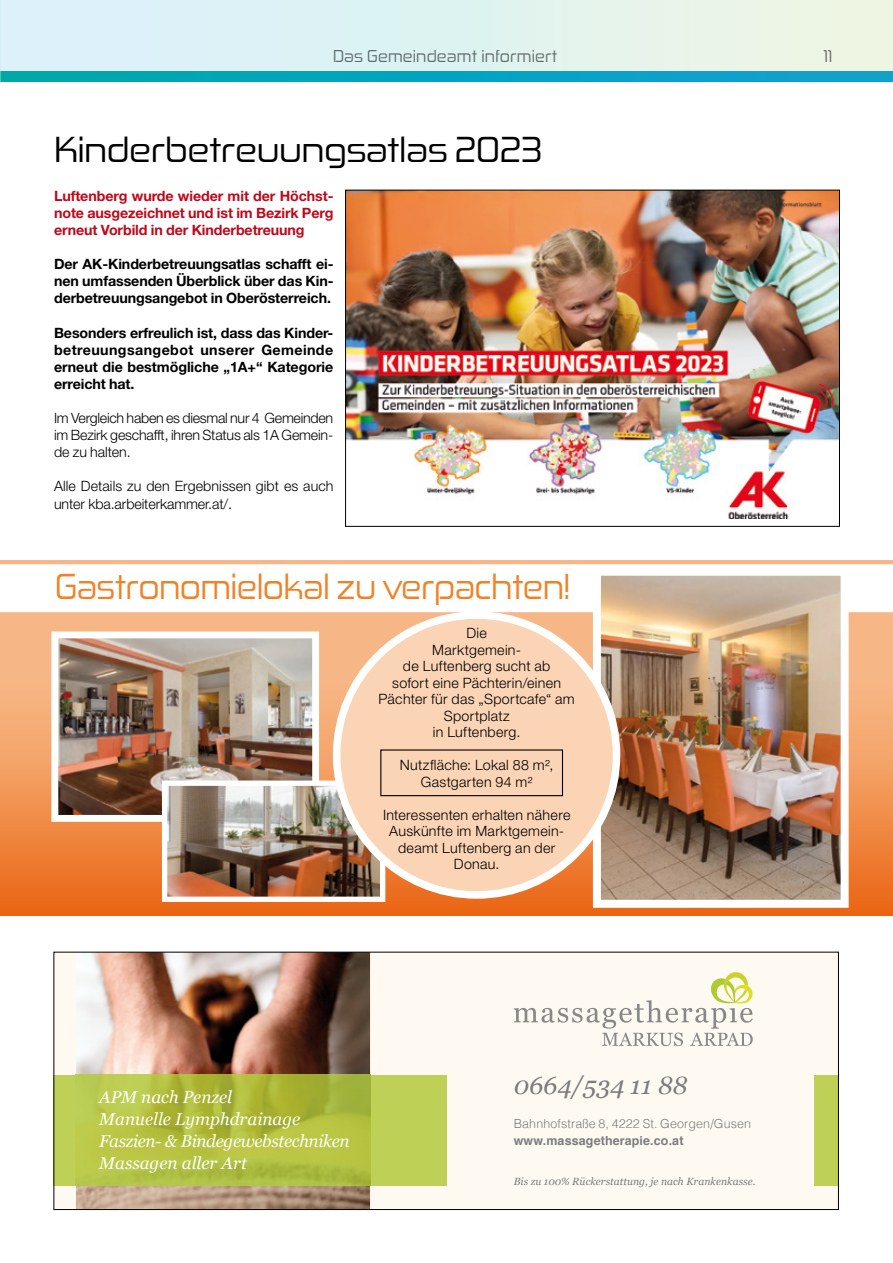
<style>
.page{position:relative;width:893px;height:1263px;background:#fff}
.page>*{position:absolute;margin:0;border:0;box-sizing:border-box;transform-origin:0 0}
.t1{font:34.5px "Zekton Rg";letter-spacing:-.015em;color:#ef8329}
.t2{font:34.5px "Zekton Rg";letter-spacing:-.015em;color:#000;scale:1.08 1}
.t3{font:italic 24.9px "Georgia";color:#7b7c7e}
.t4{font:italic 17.1px/21.9px "Georgia";color:#fff}
.t5{font:16.5px "Zekton Rg";letter-spacing:.01em;color:#707172}
.t6{font:300 14.25px/16.5px "Helvetica Neue LT Pro";letter-spacing:.02em;color:#000;text-align:center}
.t7{font:700 14.25px/17.1px "Helvetica Neue LT Pro";letter-spacing:-.005em;color:#000;text-align:justify}
.t8{font:700 14.25px/17.1px "Helvetica Neue LT Pro";letter-spacing:-.005em;color:#bc091b;text-align:justify}
.t9{font:300 12.45px "Helvetica";letter-spacing:.01em;color:#7b7c7e}
.t10{font:700 12.45px "Helvetica";letter-spacing:.01em;color:#7b7c7e}
.t11{font:italic 10.5px "Georgia";color:#7b7c7e}
</style>
<div class="page">
<svg style="left:1px;top:0;width:892px;height:81px;background:#c6e9e9"></svg>
<svg style="left:0;top:560px;width:893px;height:356px;background:#f19658"></svg>
<img style="left:59px;top:639px;width:252px;height:175px">
<div style="left:51px;top:631px;width:268px;height:191px;border:7px solid #fff"></div>
<svg style="left:0;top:564px;width:893px;height:48px"></svg>
<img style="left:159px;top:778px;width:229px;height:127px">
<img style="left:589px;top:564px;width:264px;height:348px">
<div style="left:337px;top:615px;width:279px;height:280px;background:#fbd4b5;border-radius:50%"></div>
<div style="left:333px;top:611px;width:287px;height:288px;border:8px solid #fff;border-radius:50%"></div>
<div style="left:380px;top:749px;width:183px;height:47px;border:1px solid #000"></div>
<img style="left:347px;top:192px;width:491px;height:327px">
<div style="left:54px;top:952px;width:784px;height:257px;background:#fffaf1"></div>
<svg style="left:514px;top:972px;width:239px;height:74px"></svg>
<img style="left:76px;top:954px;width:294px;height:254px">
<div style="left:370px;top:1075px;width:76px;height:110px;background:#bed156"></div>
<div style="left:54px;top:1075px;width:22px;height:110px;background:#bed156"></div>
<img style="left:76px;top:1075px;width:294px;height:110px">
<div style="left:814px;top:1075px;width:24px;height:110px;background:#bed156"></div>
<div style="left:54px;top:952px;width:785px;height:258px;border:1px solid #000"></div>
<svg style="left:0;top:0;width:1px;height:82px"></svg>
<p class="t5" style="left:333px;top:46px;width:226px">Das Gemeindeamt informiert</p>
<p class="t5" style="left:823px;top:46px;width:10px">11</p>
<h1 class="t2" style="left:54px;top:127px;width:453px">Kinderbetreuungsatlas 2023</h1>
<p class="t8" style="left:54px;top:187px;width:281px">Luftenberg wurde wieder mit der Höchst&shy;note ausgezeichnet und ist im Bezirk Perg erneut Vorbild in der Kinderbetreuung</p>
<p class="t7" style="left:54px;top:255px;width:281px">Der AK-Kinderbetreuungsatlas schafft ei&shy;nen umfassenden Überblick über das Kin&shy;derbetreuungsangebot in Oberösterreich.</p>
<p class="t7" style="left:54px;top:323px;width:281px">Besonders erfreulich ist, dass das Kinder&shy;betreuungsangebot unserer Gemeinde erneut die bestmögliche „1A+“ Kategorie erreicht hat.</p>
<p class="t6" style="left:54px;top:409px;width:281px;line-height:17.1px;text-align:justify">Im Vergleich haben es diesmal nur 4 Gemeinden im Bezirk geschafft, ihren Status als 1A Gemein&shy;de zu halten.</p>
<p class="t6" style="left:54px;top:477px;width:281px;line-height:17.1px;text-align:left">Alle Details zu den Ergebnissen gibt es auch unter kba.arbeiterkammer.at/.</p>
<h1 class="t1" style="left:55px;top:565px;width:517px">Gastronomielokal zu verpachten!</h1>
<p class="t6" style="left:379px;top:624px;width:198px">Die<br>Marktgemein-<br>de Luftenberg sucht ab<br>sofort eine Pächterin/einen<br>Pächter für das „Sportcafe“ am<br>Sportplatz<br>in Luftenberg.</p>
<p class="t6" style="left:400px;top:756px;width:155px">Nutzfläche: Lokal 88 m²,<br>Gastgarten 94 m²</p>
<p class="t6" style="left:383px;top:806px;width:189px">Interessenten erhalten nähere<br>Auskünfte im Marktgemein&shy;deamt Luftenberg an der<br>Donau.</p>
<p class="t4" style="left:99px;top:1086px;width:252px">APM nach Penzel<br>Manuelle Lymphdrainage<br>Faszien- &amp; Bindegewebstechniken<br>Massagen aller Art</p>
<h2 class="t3" style="left:514px;top:1067px;width:175px">0664/534 11 88</h2>
<p class="t9" style="left:514px;top:1113px;width:239px">Bahnhofstraße 8, 4222 St. Georgen/Gusen</p>
<p class="t10" style="left:514px;top:1131px;width:171px">www.massagetherapie.co.at</p>
<p class="t11" style="left:514px;top:1174px;width:243px">Bis zu 100% Rückerstattung, je nach Krankenkasse.</p>
</div>
